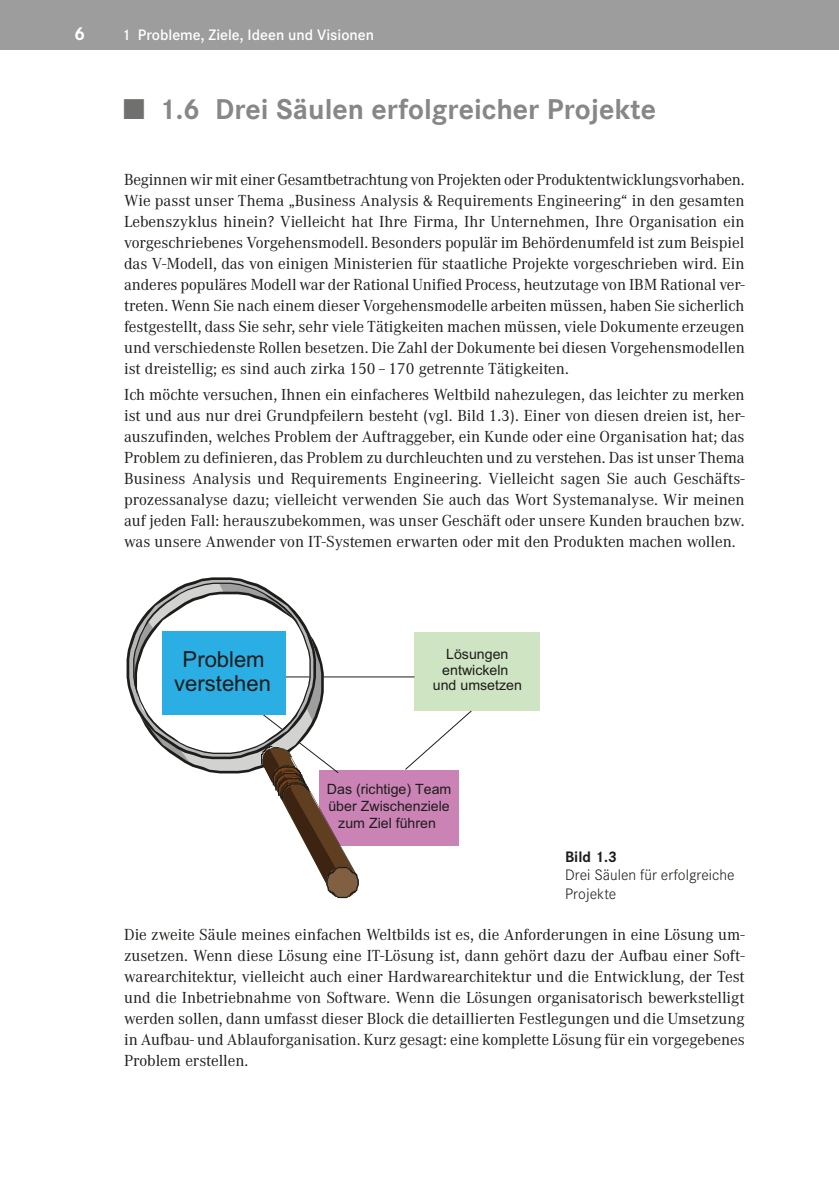
<style>
.page{position:relative;width:839px;height:1191px;background:#fff}
.page>*{position:absolute;margin:0;border:0;box-sizing:border-box;transform-origin:0 0}
.t1{font:700 29.75px "Corporate S Pro";color:#878787}
.t2{font:25.2px/30.3px "Arial";color:#1d1d1b;text-align:center}
.t3{font:22.05px/24px "Arial";color:#1d1d1b;text-align:center}
.t4{font:700 19.25px "Corporate S Pro";color:#fff}
.t5{font:16.62px/21px "Corporate A Pro";color:#1d1d1b;text-align:justify}
.t6{font:300 15.75px/18.4px "Corporate S Pro";color:#1d1d1b}
.t7{font:600 15.75px "Corporate S Pro";color:#fff}
.t8{font:14.17px/17px "Arial";color:#1d1d1b}
.s1{color:#70706f}
.s2{font-weight:700}
</style>
<div class="page">
<div style="left:0;top:0;width:838px;height:50px;background:#9d9d9d"></div>
<div style="left:414px;top:632px;width:126px;height:79px;background:#cee4c3"></div>
<svg style="left:127px;top:577px;width:345px;height:321px"></svg>
<div style="left:162px;top:630px;width:124px;height:84px;background:#2aaee4"></div>
<p class="t4" style="left:74px;top:18px;width:12px">6</p>
<p class="t7" style="left:124px;top:23px;width:251px">1 Probleme, Ziele, Ideen und Visionen</p>
<p class="t1" style="left:124px;top:86px;width:533px"><span class="s1">■</span> 1.6 Drei Säulen erfolgreicher Projekte</p>
<p class="t5" style="left:124px;top:168px;width:622px">Beginnen wir mit einer Gesamtbetrachtung von Projekten oder Produktentwicklungsvorhaben.<br>Wie passt unser Thema „Business Analysis &amp; Requirements Engineering“ in den gesamten Lebenszyklus hinein? Vielleicht hat Ihre Firma, Ihr Unternehmen, Ihre Organisation ein vorgeschriebenes Vorgehensmodell. Besonders populär im Behördenumfeld ist zum Beispiel das V-Modell, das von einigen Ministerien für staatliche Projekte vorgeschrieben wird. Ein anderes populäres Modell war der Rational Unified Process, heutzutage von IBM Rational ver&shy;treten. Wenn Sie nach einem dieser Vorgehensmodelle arbeiten müssen, haben Sie sicherlich festgestellt, dass Sie sehr, sehr viele Tätigkeiten machen müssen, viele Dokumente erzeugen und verschiedenste Rollen besetzen. Die Zahl der Dokumente bei diesen Vorgehensmodellen ist dreistellig; es sind auch zirka 150 – 170 getrennte Tätigkeiten.</p>
<p class="t5" style="left:124px;top:383px;width:622px">Ich möchte versuchen, Ihnen ein einfacheres Weltbild nahezulegen, das leichter zu merken ist und aus nur drei Grundpfeilern besteht (vgl. Bild 1.3). Einer von diesen dreien ist, her&shy;auszufinden, welches Problem der Auftraggeber, ein Kunde oder eine Organisation hat; das Problem zu definieren, das Problem zu durchleuchten und zu verstehen. Das ist unser Thema Business Analysis und Requirements Engineering. Vielleicht sagen Sie auch Geschäfts&shy;prozessanalyse dazu; vielleicht verwenden Sie auch das Wort Systemanalyse. Wir meinen auf jeden Fall: herauszubekommen, was unser Geschäft oder unsere Kunden brauchen bzw. was unsere Anwender von IT-Systemen erwarten oder mit den Produkten machen wollen.</p>
<p class="t2" style="left:168px;top:642px;width:112px">Problem verstehen</p>
<p class="t8" style="left:442px;top:646px;width:68px;line-height:15.9px">Lösungen entwickeln</p>
<p class="t3" style="left:174px;top:647px;width:98px">Problem verstehen</p>
<p class="t8" style="left:433px;top:676px;width:91px">und umsetzen</p>
<p class="t8" style="left:327px;top:781px;width:126px;text-align:center">Das (richtige) Team über Zwischenziele zum Ziel führen</p>
<p class="t6" style="left:565px;top:846px;width:171px"><span class="s2">Bild 1.3<br></span>Drei Säulen für erfolgreiche<br>Projekte</p>
<p class="t5" style="left:124px;top:923px;width:622px">Die zweite Säule meines einfachen Weltbilds ist es, die Anforderungen in eine Lösung um&shy;zusetzen. Wenn diese Lösung eine IT-Lösung ist, dann gehört dazu der Aufbau einer Soft&shy;warearchitektur, vielleicht auch einer Hardwarearchitektur und die Entwicklung, der Test und die Inbetriebnahme von Software. Wenn die Lösungen organisatorisch bewerkstelligt werden sollen, dann umfasst dieser Block die detaillierten Festlegungen und die Umsetzung in Aufbau- und Ablauforganisation. Kurz gesagt: eine komplette Lösung für ein vorgegebenes Problem erstellen.</p>
</div>
